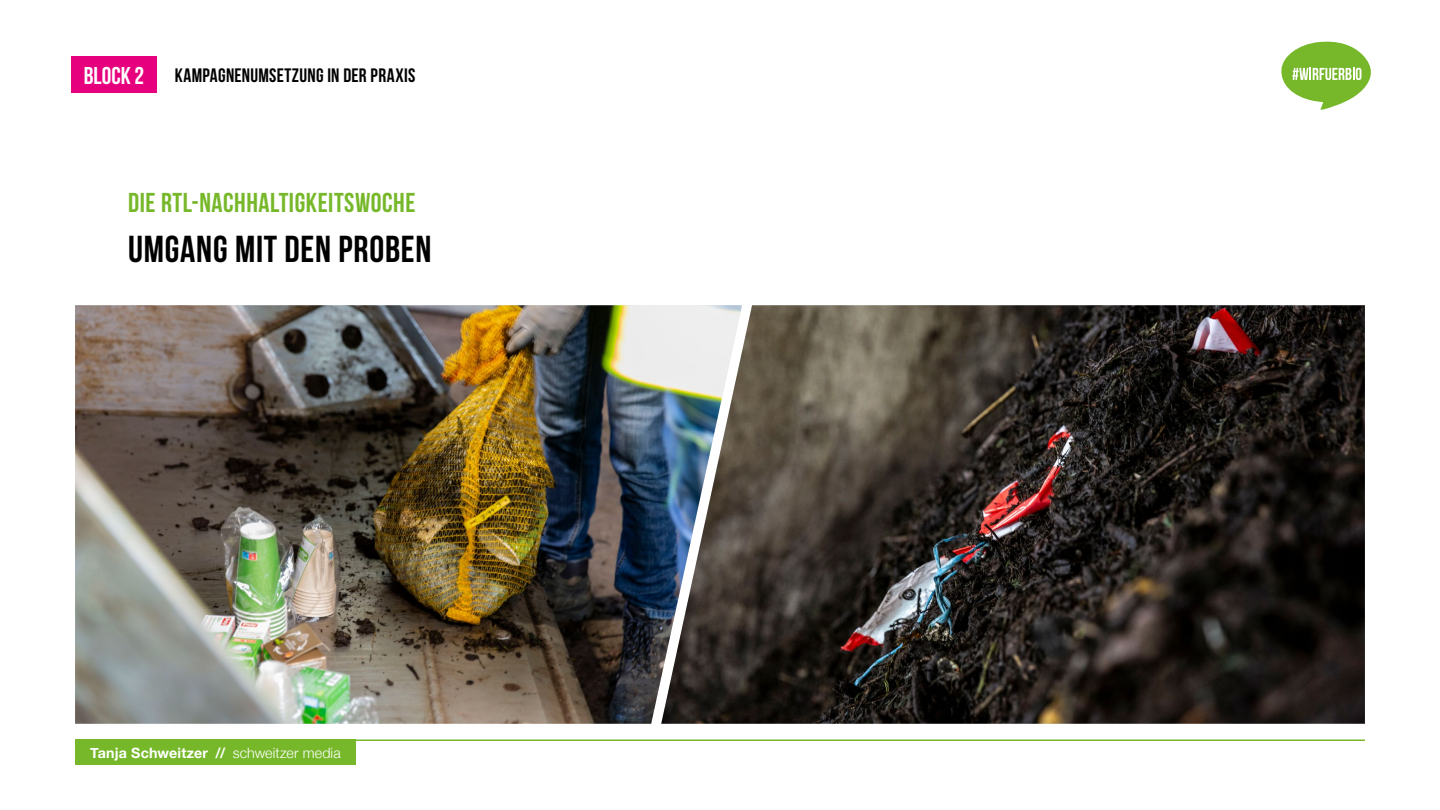
<style>
.page{position:relative;width:1440px;height:810px;background:#fff}
.page>*{position:absolute;margin:0;border:0;box-sizing:border-box;transform-origin:0 0}
.t1{font:700 37.5px "Bebas Neue";letter-spacing:.02em;color:#000}
.t2{font:700 27.3px "Bebas Neue";letter-spacing:.02em;color:#76b82a}
.t3{font:24.22px "Bebas Neue";color:#fff}
.t4{font:700 19.42px "Bebas Neue";letter-spacing:.015em;color:#000}
.t5{font:700 14.25px "Helvetica Neue";letter-spacing:.015em;color:#fff}
.s1{font-weight:300}
</style>
<div class="page">
<hr style="left:75px;top:740px;width:1290px;height:1px;background:#76b82a">
<div style="left:75px;top:740px;width:281px;height:25px;background:#76b82a"></div>
<img style="left:75px;top:305px;width:586px;height:419px">
<img style="left:661px;top:305px;width:704px;height:419px">
<svg style="left:1281px;top:41px;width:90px;height:69px"></svg>
<div style="left:71px;top:57px;width:86px;height:36px;background:#e6007d"></div>
<h3 class="t3" style="left:84px;top:63px;width:62px">Block 2</h3>
<h3 class="t4" style="left:175px;top:65px;width:242px">KAMPAGNENUMSETZUNG IN DER PRAXIS</h3>
<p class="t2" style="left:128px;top:187px;width:289px">DIE RTL-NACHHALTIGKEITSWOCHE</p>
<p class="t1" style="left:128px;top:229px;width:305px">UMGANG MIT DEN PROBEN</p>
<p class="t5" style="left:90px;top:742px;width:252px">Tanja Schweitzer // <span class="s1">schweitzer media</span></p>
</div>
